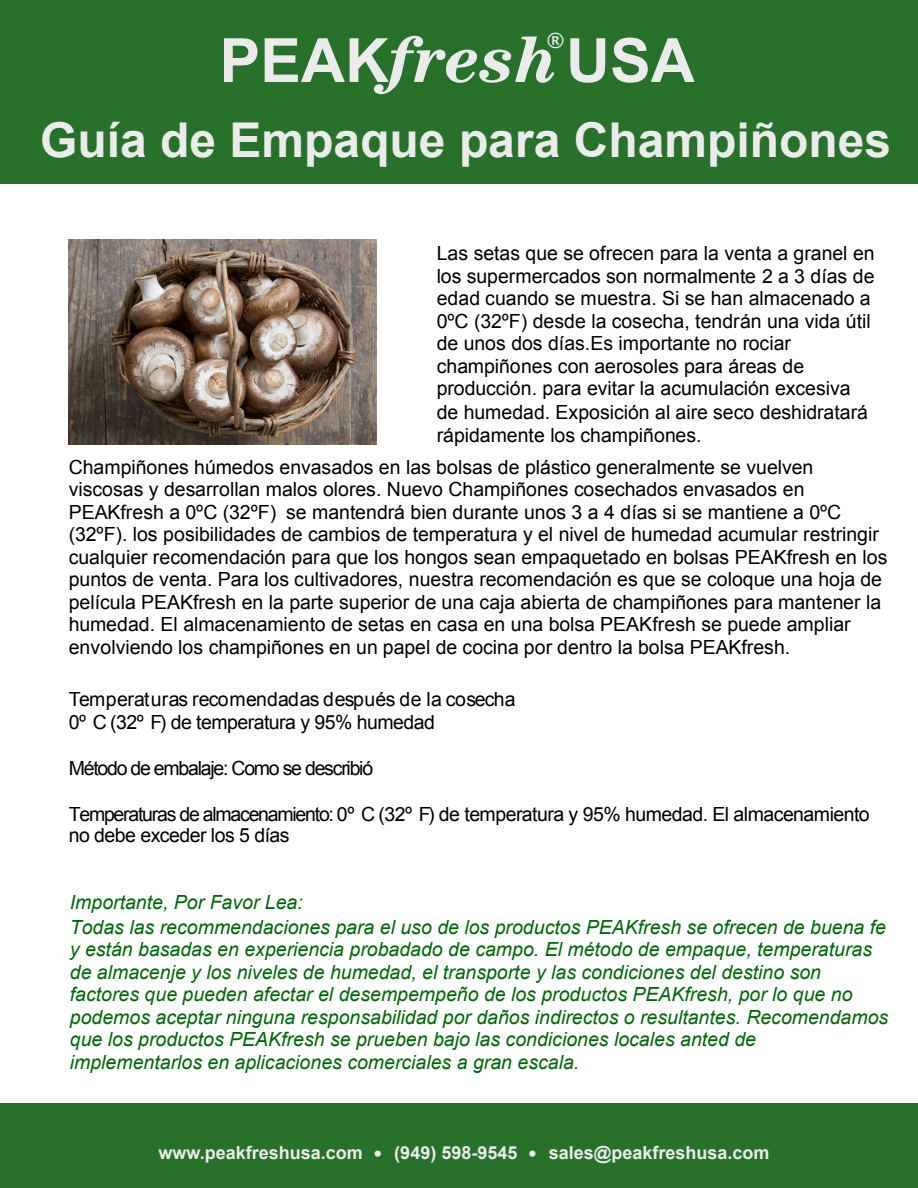
<style>
.page{position:relative;width:918px;height:1188px;background:#fff}
.page>*{position:absolute;margin:0;border:0;box-sizing:border-box;transform-origin:0 0}
.t1{font:700 61.05px "Arial";color:#ebebeb}
.t2{font:700 48px "Arial";color:#ebebeb}
.t3{font:700 21px "Lucida Grande";color:#e7e8e9}
.t4{font:19.5px/22.5px "Arial";color:#000}
.t5{font:italic 19.5px/22.5px "Arial";color:#006809}
.t6{font:19.5px/23.1px "Arial";letter-spacing:-.025em;color:#000}
.t7{font:19.5px "Arial";letter-spacing:-.065em;color:#000}
.t8{font:700 18px "Arial";color:#ebebeb}
.s1{font-family:"Century Std";font-style:italic;font-size:67.2px}
.s2{font-family:"Lucida Grande";font-weight:400}
</style>
<div class="page">
<div style="left:0;top:0;width:918px;height:184px;background:#28712a"></div>
<div style="left:0;top:1103px;width:918px;height:85px;background:#28712a"></div>
<img style="left:69px;top:239px;width:307px;height:205px">
<p class="t3" style="left:547px;top:32px;width:19px">®</p>
<h1 class="t1" style="left:220px;top:38px;width:477px">PEAK<span class="s1">fresh</span>USA</h1>
<h2 class="t2" style="left:40px;top:122px;width:852px">Guía de Empaque para Champiñones</h2>
<p class="t4" style="left:437px;top:244px;width:439px">Las setas que se ofrecen para la venta a granel en los supermercados son normalmente 2 a 3 días de edad cuando se muestra. Si se han almacenado a 0ºC (32ºF) desde la cosecha, tendrán una vida útil de unos dos días.Es importante no rociar champiñones con aerosoles para áreas de producción. para evitar la acumulación excesiva de humedad. Exposición al aire seco deshidratará rápidamente los champiñones.</p>
<p class="t4" style="left:69px;top:458px;width:820px">Champiñones húmedos envasados en las bolsas de plástico generalmente se vuelven viscosas y desarrollan malos olores. Nuevo Champiñones cosechados envasados en PEAKfresh a 0ºC (32ºF) se mantendrá bien durante unos 3 a 4 días si se mantiene a 0ºC (32ºF). los posibilidades de cambios de temperatura y el nivel de humedad acumular restringir cualquier recomendación para que los hongos sean empaquetado en bolsas PEAKfresh en los puntos de venta. Para los cultivadores, nuestra recomendación es que se coloque una hoja de película PEAKfresh en la parte superior de una caja abierta de champiñones para mantener la humedad. El almacenamiento de setas en casa en una bolsa PEAKfresh se puede ampliar envolviendo los champiñones en un papel de cocina por dentro la bolsa PEAKfresh.</p>
<p class="t6" style="left:69px;top:689px;width:448px">Temperaturas recomendadas después de la cosecha<br>0º C (32º F) de temperatura y 95% humedad</p>
<p class="t7" style="left:69px;top:761px;width:306px">Método de embalaje: Como se describió</p>
<p class="t6" style="left:69px;top:806px;width:803px;line-height:21px">Temperaturas de almacenamiento: 0º C (32º F) de temperatura y 95% humedad. El almacenamiento no debe exceder los 5 días</p>
<p class="t5" style="left:70px;top:891px;width:818px;line-height:24.9px">Importante, Por Favor Lea:<br>Todas las recommendaciones para el uso de los productos PEAKfresh se ofrecen de buena fe</p>
<p class="t5" style="left:70px;top:940px;width:820px">y están basadas en experiencia probadado de campo. El método de empaque, temperaturas de almacenje y los niveles de humedad, el transporte y las condiciones del destino son factores que pueden afectar el desempempeño de los productos PEAKfresh, por lo que no podemos aceptar ninguna responsabilidad por daños indirectos o resultantes. Recomendamos que los productos PEAKfresh se prueben bajo las condiciones locales anted de implementarlos en aplicaciones comerciales a gran escala.</p>
<p class="t8" style="left:158px;top:1146px;width:613px">www.peakfreshusa.com <span class="s2">•</span> (949) 598-9545 <span class="s2">•</span> sales@peakfreshusa.com</p>
</div>
